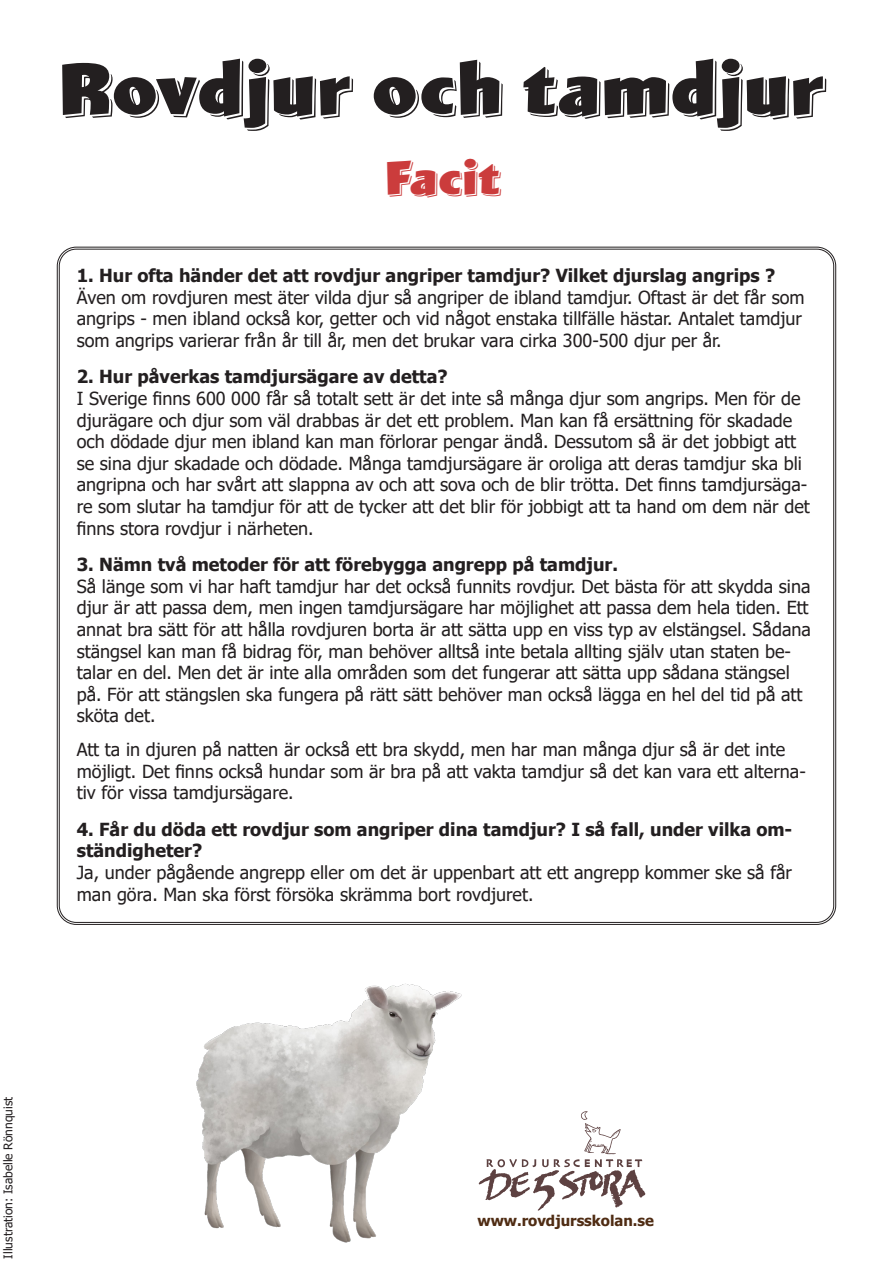
<style>
.page{position:relative;width:893px;height:1263px;background:#fff}
.page>*{position:absolute;margin:0;border:0;box-sizing:border-box;transform-origin:0 0}
.t1{font:67.5px "Wigwag Deluxe";color:#231f20}
.t2{font:43.5px "Wigwag Deluxe";color:#cb3c3c}
.t3{font:18px/21.6px "Tahoma";color:#231f20}
.t4{font:700 18px/21.6px "Tahoma";color:#231f20}
.t5{font:700 14.85px "Tahoma";color:#4f2c13}
.t6{font:12px "Tahoma";color:#231f20}
</style>
<div class="page">
<svg style="left:479px;top:1111px;width:166px;height:99px"></svg>
<img style="left:196px;top:983px;width:266px;height:260px">
<p class="t1" style="left:60px;top:39px;width:769px">Rovdjur och tamdjur</p>
<p class="t2" style="left:386px;top:147px;width:117px">Facit</p>
<p class="t4" style="left:77px;top:265px;width:700px">1. Hur ofta händer det att rovdjur angriper tamdjur? Vilket djurslag angrips ?</p>
<p class="t3" style="left:77px;top:287px;width:729px">Även om rovdjuren mest äter vilda djur så angriper de ibland tamdjur. Oftast är det får som angrips - men ibland också kor, getter och vid något enstaka tillfälle hästar. Antalet tamdjur som angrips varierar från år till år, men det brukar vara cirka 300-500 djur per år.</p>
<p class="t4" style="left:77px;top:367px;width:372px">2. Hur påverkas tamdjursägare av detta?</p>
<p class="t3" style="left:77px;top:389px;width:735px">I Sverige finns 600 000 får så totalt sett är det inte så många djur som angrips. Men för de djurägare och djur som väl drabbas är det ett problem. Man kan få ersättning för skadade och dödade djur men ibland kan man förlorar pengar ändå. Dessutom så är det jobbigt att se sina djur skadade och dödade. Många tamdjursägare är oroliga att deras tamdjur ska bli angripna och har svårt att slappna av och att sova och de blir trötta. Det finns tamdjursäga&shy;re som slutar ha tamdjur för att de tycker att det blir för jobbigt att ta hand om dem när det finns stora rovdjur i närheten.</p>
<p class="t4" style="left:77px;top:554px;width:543px">3. Nämn två metoder för att förebygga angrepp på tamdjur.</p>
<p class="t3" style="left:77px;top:576px;width:736px">Så länge som vi har haft tamdjur har det också funnits rovdjur. Det bästa för att skydda sina djur är att passa dem, men ingen tamdjursägare har möjlighet att passa dem hela tiden. Ett annat bra sätt för att hålla rovdjuren borta är att sätta upp en viss typ av elstängsel. Sådana stängsel kan man få bidrag för, man behöver alltså inte betala allting själv utan staten be&shy;talar en del. Men det är inte alla områden som det fungerar att sätta upp sådana stängsel på. För att stängslen ska fungera på rätt sätt behöver man också lägga en hel del tid på att sköta det.</p>
<p class="t3" style="left:77px;top:740px;width:731px">Att ta in djuren på natten är också ett bra skydd, men har man många djur så är det inte möjligt. Det finns också hundar som är bra på att vakta tamdjur så det kan vara ett alterna&shy;tiv för vissa tamdjursägare.</p>
<p class="t4" style="left:77px;top:819px;width:717px">4. Får du döda ett rovdjur som angriper dina tamdjur? I så fall, under vilka om&shy;ständigheter?</p>
<p class="t3" style="left:77px;top:863px;width:717px">Ja, under pågående angrepp eller om det är uppenbart att ett angrepp kommer ske så får man göra. Man ska först försöka skrämma bort rovdjuret.</p>
<p class="t6" style="left:0;top:1258px;width:163px;rotate:-90deg">Illustration: Isabelle Rönnquist</p>
<p class="t5" style="left:477px;top:1210px;width:178px">www.rovdjursskolan.se</p>
</div>
